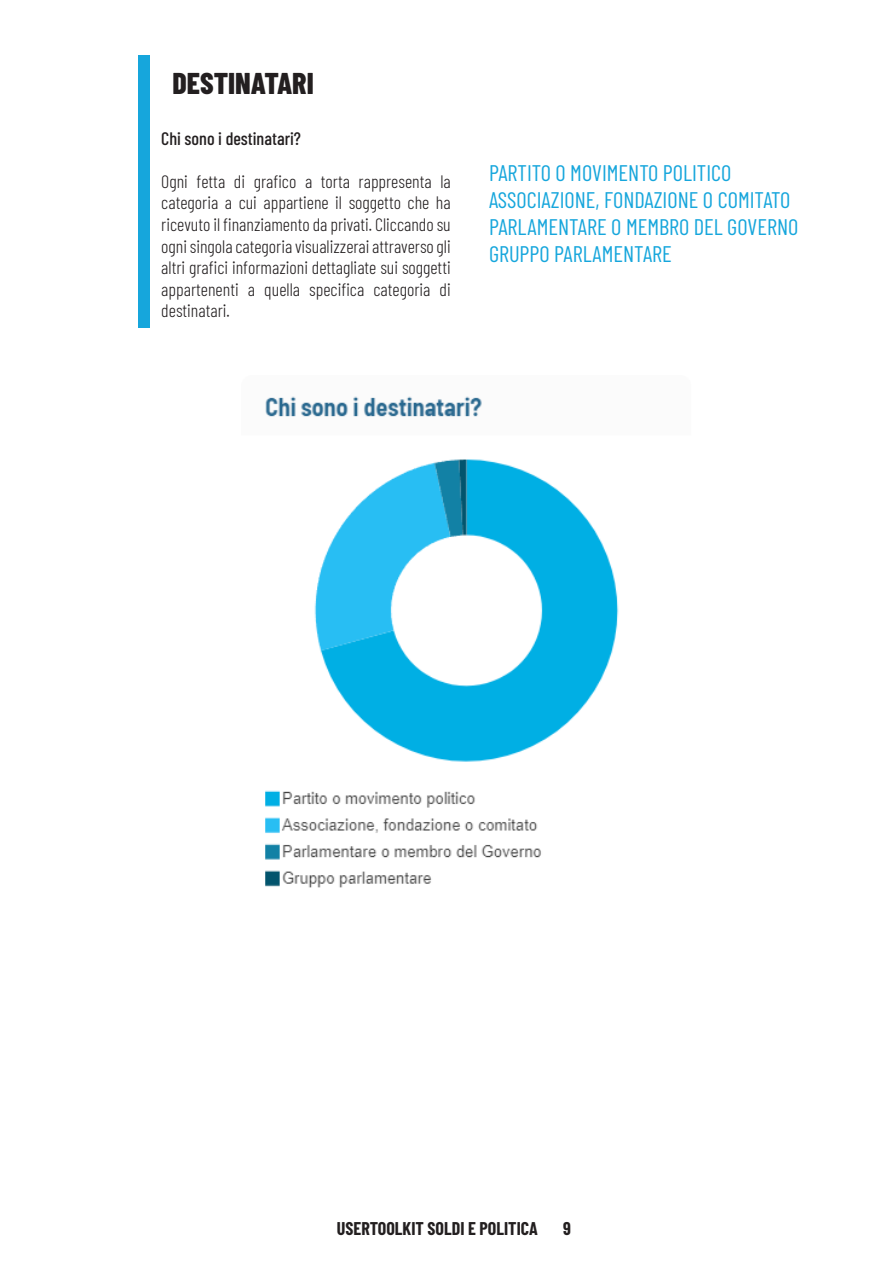
<style>
.page{position:relative;width:893px;height:1263px;background:#fff}
.page>*{position:absolute;margin:0;border:0;box-sizing:border-box;transform-origin:0 0}
.t1{font:800 30px "Barlow Condensed";color:#231f20}
.t2{font:22.5px "Barlow Condensed";color:#16a6dc}
.t3{font:300 18px/21.6px "Barlow Condensed";color:#231f20;text-align:justify}
.t4{font:700 18px "Barlow Condensed";color:#231f20}
.t5{font:500 18px "Barlow Condensed";color:#231f20}
</style>
<div class="page">
<div style="left:138px;top:55px;width:11px;height:272px;background:#16a6dc"></div>
<img style="left:265px;top:396px;width:354px;height:492px">
<p class="t1" style="left:173px;top:62px;width:143px">DESTINATARI</p>
<p class="t5" style="left:161px;top:125px;width:141px">Chi sono i destinatari?</p>
<p class="t3" style="left:161px;top:169px;width:291px">Ogni fetta di grafico a torta rappresenta la categoria a cui appartiene il soggetto che ha ricevuto il finanziamento da privati. Cliccando su ogni singola categoria visualizzerai attraverso gli altri grafici informazioni dettagliate sui soggetti appartenenti a quella specifica categoria di destinatari.</p>
<p class="t2" style="left:489px;top:157px;width:244px">PARTITO O MOVIMENTO POLITICO</p>
<p class="t2" style="left:489px;top:184px;width:303px">ASSOCIAZIONE, FONDAZIONE O COMITATO</p>
<p class="t2" style="left:489px;top:211px;width:311px">PARLAMENTARE O MEMBRO DEL GOVERNO</p>
<p class="t2" style="left:489px;top:238px;width:184px">GRUPPO PARLAMENTARE</p>
<p class="t4" style="left:337px;top:1215px;width:202px">USERTOOLKIT SOLDI E POLITICA</p>
<p class="t4" style="left:563px;top:1215px;width:9px">9</p>
</div>
